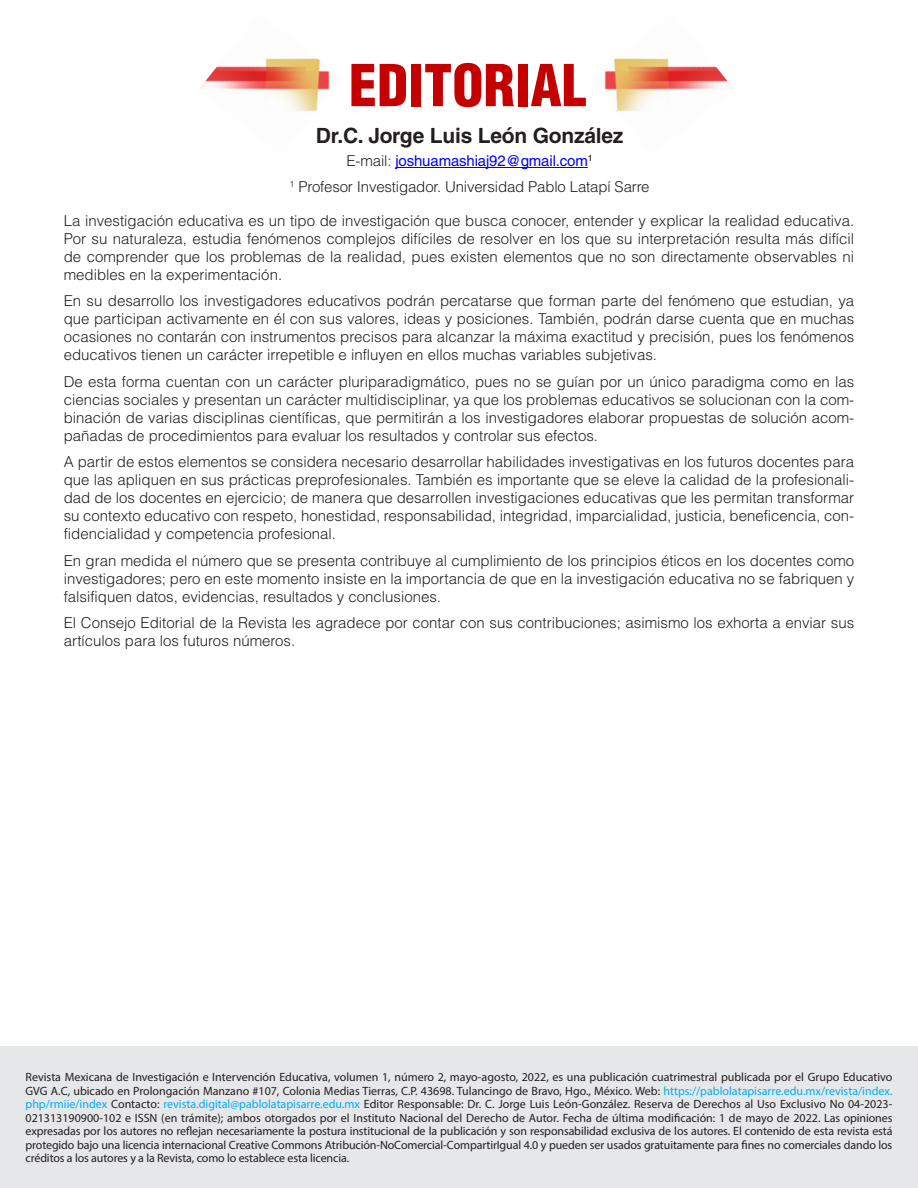
<style>
.page{position:relative;width:918px;height:1188px;background:#fff}
.page>*{position:absolute;margin:0;border:0;box-sizing:border-box;transform-origin:0 0}
.t1{font:900 condensed 56.25px "Helvetica LT Std";color:#c50100}
.t2{font:700 21px "Helvetica LT Std";letter-spacing:-.01em;color:#231f20}
.t3{font:300 15px/18px "Helvetica LT Std";color:#231f20;text-align:justify}
.t4{font:12px/13.5px "Myriad Pro";letter-spacing:-.01em;color:#231f20;text-align:justify}
.s1{font-weight:400;color:#00f}
.s2{color:#00aeef}
</style>
<div class="page">
<img style="left:604px;top:58px;width:129px;height:54px">
<img style="left:199px;top:58px;width:131px;height:54px">
<hr style="left:395px;top:167px;width:193px;height:1px;background:#00f">
<div style="left:0;top:1047px;width:918px;height:141px;background:#e6e7e9"></div>
<h1 class="t1" style="left:349px;top:50px;width:239px">EDITORIAL</h1>
<h2 class="t2" style="left:316px;top:123px;width:309px">Dr.C. Jorge Luis León González</h2>
<p class="t3" style="left:290px;top:148px;width:361px;line-height:26px;text-align:center">E-mail: <span class="s1">joshuamashiaj92@gmail.com</span><sup>1<br></sup><sup>1</sup> Profesor Investigador. Universidad Pablo Latapí Sarre</p>
<p class="t3" style="left:64px;top:211px;width:792px">La investigación educativa es un tipo de investigación que busca conocer, entender y explicar la realidad educativa.<br>Por su naturaleza, estudia fenómenos complejos difíciles de resolver en los que su interpretación resulta más difícil de comprender que los problemas de la realidad, pues existen elementos que no son directamente observables ni medibles en la experimentación.</p>
<p class="t3" style="left:64px;top:292px;width:792px">En su desarrollo los investigadores educativos podrán percatarse que forman parte del fenómeno que estudian, ya que participan activamente en él con sus valores, ideas y posiciones. También, podrán darse cuenta que en muchas ocasiones no contarán con instrumentos precisos para alcanzar la máxima exactitud y precisión, pues los fenómenos educativos tienen un carácter irrepetible e influyen en ellos muchas variables subjetivas.</p>
<p class="t3" style="left:64px;top:372px;width:792px">De esta forma cuentan con un carácter pluriparadigmático, pues no se guían por un único paradigma como en las ciencias sociales y presentan un carácter multidisciplinar, ya que los problemas educativos se solucionan con la com&shy;binación de varias disciplinas científicas, que permitirán a los investigadores elaborar propuestas de solución acom&shy;pañadas de procedimientos para evaluar los resultados y controlar sus efectos.</p>
<p class="t3" style="left:64px;top:453px;width:792px">A partir de estos elementos se considera necesario desarrollar habilidades investigativas en los futuros docentes para que las apliquen en sus prácticas preprofesionales. También es importante que se eleve la calidad de la profesionali&shy;dad de los docentes en ejercicio; de manera que desarrollen investigaciones educativas que les permitan transformar su contexto educativo con respeto, honestidad, responsabilidad, integridad, imparcialidad, justicia, beneficencia, con&shy;fidencialidad y competencia profesional.</p>
<p class="t3" style="left:64px;top:551px;width:792px">En gran medida el número que se presenta contribuye al cumplimiento de los principios éticos en los docentes como investigadores; pero en este momento insiste en la importancia de que en la investigación educativa no se fabriquen y falsifiquen datos, evidencias, resultados y conclusiones.</p>
<p class="t3" style="left:64px;top:614px;width:792px">El Consejo Editorial de la Revista les agradece por contar con sus contribuciones; asimismo los exhorta a enviar sus artículos para los futuros números.</p>
<p class="t4" style="left:26px;top:1071px;width:869px">Revista Mexicana de Investigación e Intervención Educativa, volumen 1, número 2, mayo-agosto, 2022, es una publicación cuatrimestral publicada por el Grupo Educativo GVG A.C, ubicado en Prolongación Manzano #107, Colonia Medias Tierras, C.P. 43698. Tulancingo de Bravo, Hgo., México. Web: <span class="s2">https://pablolatapisarre.edu.mx/revista/index. php/rmiie/index</span> Contacto: <span class="s2">revista.digital@pablolatapisarre.edu.mx</span> Editor Responsable: Dr. C. Jorge Luis León-González. Reserva de Derechos al Uso Exclusivo No 04-2023- 021313190900-102 e ISSN (en trámite); ambos otorgados por el Instituto Nacional del Derecho de Autor. Fecha de última modificación: 1 de mayo de 2022. Las opiniones expresadas por los autores no reflejan necesariamente la postura institucional de la publicación y son responsabilidad exclusiva de los autores. El contenido de esta revista está protegido bajo una licencia internacional Creative Commons Atribución-NoComercial-CompartirIgual 4.0 y pueden ser usados gratuitamente para fines no comerciales dando los créditos a los autores y a la Revista, como lo establece esta licencia.</p>
</div>
